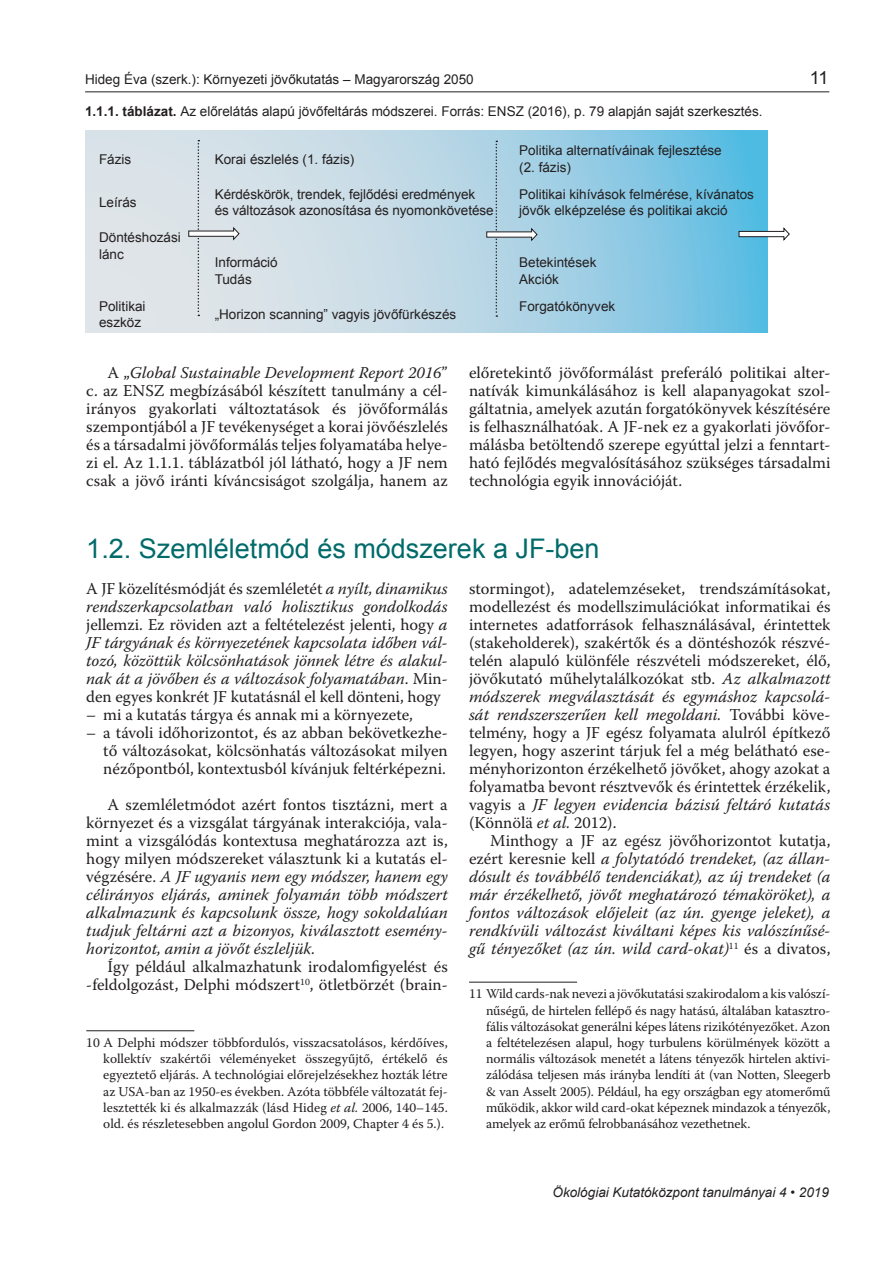
<style>
.page{position:relative;width:893px;height:1263px;background:#fff}
.page>*{position:absolute;margin:0;border:0;box-sizing:border-box;transform-origin:0 0}
._1_rendű_cím{font:27px "Arial";color:#026a6a}
.running_foot{font:18px "Arial";color:#231f20}
.főszöveg{font:16.5px/18px "Warnock Pro";color:#231f20;text-align:justify}
.főszöveg-2{font:italic 16.5px/18px "Warnock Pro";color:#231f20;text-align:justify}
.főszöveg_tompán{font:italic 16.5px/18px "Warnock Pro";letter-spacing:-.005em;color:#231f20;text-align:justify}
.footnote{font:13.5px/16.2px "Warnock Pro";letter-spacing:-.005em;color:#231f20;text-align:justify}
.táblázatszöveg{font:13.5px/16.5px "Arial";color:#231f20}
.ábraaláírás_nemgrid{font:13.5px "Arial";color:#231f20}
.t1{font:italic 13.5px "Arial";color:#231f20}
.s1{font-weight:700}
.s2{font-style:italic}
.s3{font-style:normal}
</style>
<div class="page">
<hr style="left:85px;top:91px;width:744px;height:1px;background:#231f20">
<hr style="left:86px;top:1030px;width:108px;height:1px;background:#231f20">
<hr style="left:469px;top:982px;width:108px;height:1px;background:#231f20">
<svg style="left:85px;top:131px;width:683px;height:202px;background:#b0d5e5"></svg>
<svg style="left:188px;top:140px;width:52px;height:176px;background:#d5dde2"></svg>
<svg style="left:486px;top:141px;width:52px;height:176px;background:#accfe0"></svg>
<svg style="left:738px;top:227px;width:52px;height:15px"></svg>
<p class="ábraaláírás_nemgrid" style="left:85px;top:70px;width:390px">Hideg Éva (szerk.): Környezeti jövőkutatás – Magyarország 2050</p>
<p class="ábraaláírás_nemgrid" style="left:85px;top:103px;width:679px"><span class="s1">1.1.1. táblázat.</span> Az előrelátás alapú jövőfeltárás módszerei. Forrás: ENSZ (2016), p. 79 alapján saját szerkesztés.</p>
<p class="táblázatszöveg" style="left:99px;top:151px;width:34px">Fázis</p>
<p class="táblázatszöveg" style="left:215px;top:151px;width:141px">Korai észlelés (1. fázis)</p>
<p class="táblázatszöveg" style="left:519px;top:143px;width:204px">Politika alternatíváinak fejlesztése (2. fázis)</p>
<p class="táblázatszöveg" style="left:99px;top:194px;width:39px">Leírás</p>
<p class="táblázatszöveg" style="left:215px;top:186px;width:280px">Kérdéskörök, trendek, fejlődési eredmények<br>és változások azonosítása és nyomonkövetése</p>
<p class="táblázatszöveg" style="left:519px;top:186px;width:236px">Politikai kihívások felmérése, kívánatos jövők elképzelése és politikai akció</p>
<p class="táblázatszöveg" style="left:99px;top:229px;width:83px">Döntéshozási lánc</p>
<p class="táblázatszöveg" style="left:215px;top:254px;width:65px">Információ<br>Tudás</p>
<p class="táblázatszöveg" style="left:519px;top:254px;width:79px">Betekintések<br>Akciók</p>
<p class="táblázatszöveg" style="left:99px;top:298px;width:48px">Politikai eszköz</p>
<p class="táblázatszöveg" style="left:215px;top:306px;width:243px">„Horizon scanning” vagyis jövőfürkészés</p>
<p class="táblázatszöveg" style="left:519px;top:298px;width:98px">Forgatókönyvek</p>
<p class="running_foot" style="left:810px;top:66px;width:20px">11</p>
<p class="főszöveg" style="left:86px;top:363px;width:363px;text-indent:21px">A „<span class="s2">Global Sustainable Development Report 2016</span>” c. az ENSZ megbízásából készített tanulmány a cél&shy;irányos gyakorlati változtatások és jövőformálás szempontjából a JF tevékenységet a korai jövőészlelés és a társadalmi jövőformálás teljes folyamatába helye&shy;zi el. Az 1.1.1. táblázatból jól látható, hogy a JF nem csak a jövő iránti kíváncsiságot szolgálja, hanem az</p>
<p class="főszöveg" style="left:469px;top:363px;width:363px">előretekintő jövőformálást preferáló politikai alter&shy;natívák kimunkálásához is kell alapanyagokat szol&shy;gáltatnia, amelyek azután forgatókönyvek készítésére is felhasználhatóak. A JF-nek ez a gyakorlati jövőfor&shy;málásba betöltendő szerepe egyúttal jelzi a fenntart&shy;ható fejlődés megvalósításához szükséges társadalmi technológia egyik innovációját.</p>
<p class="_1_rendű_cím" style="left:86px;top:531px;width:515px">1.2. Szemléletmód és módszerek a JF-ben</p>
<p class="főszöveg_tompán" style="left:86px;top:579px;width:363px"><span class="s3">A JF közelítésmódját és szemléletét</span> a nyílt, dinamikus rendszerkapcsolatban való holisztikus gondolkodás <span class="s3">jellemzi. Ez röviden azt a feltételezést jelenti, hogy</span> a JF tárgyának és környezetének kapcsolata időben vál&shy;tozó, közöttük kölcsönhatások jönnek létre és alakul&shy;nak át a jövőben és a változások folyamatában<span class="s3">. Min&shy;den egyes konkrét JF kutatásnál el kell dönteni, hogy</span></p>
<p class="főszöveg" style="left:86px;top:705px;width:328px">– mi a kutatás tárgya és annak mi a környezete,</p>
<p class="főszöveg" style="left:103px;top:723px;width:346px;text-indent:-17px">– a távoli időhorizontot, és az abban bekövetkezhe&shy;tő változásokat, kölcsönhatás változásokat milyen nézőpontból, kontextusból kívánjuk feltérképezni.</p>
<p class="főszöveg-2" style="left:86px;top:795px;width:363px;text-indent:21px"><span class="s3">A szemléletmódot azért fontos tisztázni, mert a környezet és a vizsgálat tárgyának interakciója, vala&shy;mint a vizsgálódás kontextusa meghatározza azt is, hogy milyen módszereket választunk ki a kutatás el&shy;végzésére.</span> A JF ugyanis nem egy módszer, hanem egy célirányos eljárás, aminek folyamán több módszert alkalmazunk és kapcsolunk össze, hogy sokoldalúan tudjuk feltárni azt a bizonyos, kiválasztott esemény&shy;horizontot, amin a jövőt észleljük.</p>
<p class="főszöveg" style="left:86px;top:957px;width:363px;text-align:right">Így például alkalmazhatunk irodalomfigyelést és -feldolgozást, Delphi módszert<sup>10</sup>, ötletbörzét (brain-</p>
<p class="főszöveg" style="left:469px;top:579px;width:363px">stormingot), adatelemzéseket, trendszámításokat, modellezést és modellszimulációkat informatikai és internetes adatforrások felhasználásával, érintettek (stakeholderek), szakértők és a döntéshozók részvé&shy;telén alapuló különféle részvételi módszereket, élő, jövőkutató műhelytalálkozókat stb. <span class="s2">Az alkalmazott módszerek megválasztását és egymáshoz kapcsolá&shy;sát rendszerszerűen kell megoldani.</span> További köve&shy;telmény, hogy a JF egész folyamata alulról építkező legyen, hogy aszerint tárjuk fel a még belátható ese&shy;ményhorizonton érzékelhető jövőket, ahogy azokat a folyamatba bevont résztvevők és érintettek érzékelik, vagyis a <span class="s2">JF legyen evidencia bázisú feltáró kutatás </span>(Könnölä <span class="s2">et al.</span> 2012).</p>
<p class="főszöveg-2" style="left:469px;top:831px;width:363px;text-indent:21px"><span class="s3">Minthogy a JF az egész jövőhorizontot kutatja, ezért keresnie kell</span> a folytatódó trendeket, (az állan&shy;dósult és továbbélő tendenciákat), az új trendeket (a már érzékelhető, jövőt meghatározó témaköröket), a fontos változások előjeleit (az ún. gyenge jeleket), a rendkívüli változást kiváltani képes kis valószínűsé&shy;gű tényezőket (az ún. wild card-okat)<sup>11</sup> <span class="s3">és a divatos,</span></p>
<p class="footnote" style="left:486px;top:985px;width:346px;text-indent:-17px">11 Wild cards-nak nevezi a jövőkutatási szakirodalom a kis valószí&shy;nűségű, de hirtelen fellépő és nagy hatású, általában katasztro&shy;fális változásokat generálni képes látens rizikótényezőket. Azon a feltételezésen alapul, hogy turbulens körülmények között a normális változások menetét a látens tényezők hirtelen aktivi&shy;zálódása teljesen más irányba lendíti át (van Notten, Sleegerb &amp; van Asselt 2005). Például, ha egy országban egy atomerőmű működik, akkor wild card-okat képeznek mindazok a tényezők, amelyek az erőmű felrobbanásához vezethetnek.</p>
<p class="footnote" style="left:103px;top:1034px;width:346px;text-indent:-17px">10 A Delphi módszer többfordulós, visszacsatolásos, kérdőíves, kollektív szakértői véleményeket összegyűjtő, értékelő és egyeztető eljárás. A technológiai előrejelzésekhez hozták létre az USA-ban az 1950-es években. Azóta többféle változatát fej&shy;lesztették ki és alkalmazzák (lásd Hideg <span class="s2">et al.</span> 2006, 140–145. old. és részletesebben angolul Gordon 2009, Chapter 4 és 5.).</p>
<p class="t1" style="left:553px;top:1183px;width:278px">Ökológiai Kutatóközpont tanulmányai 4 • 2019</p>
</div>
